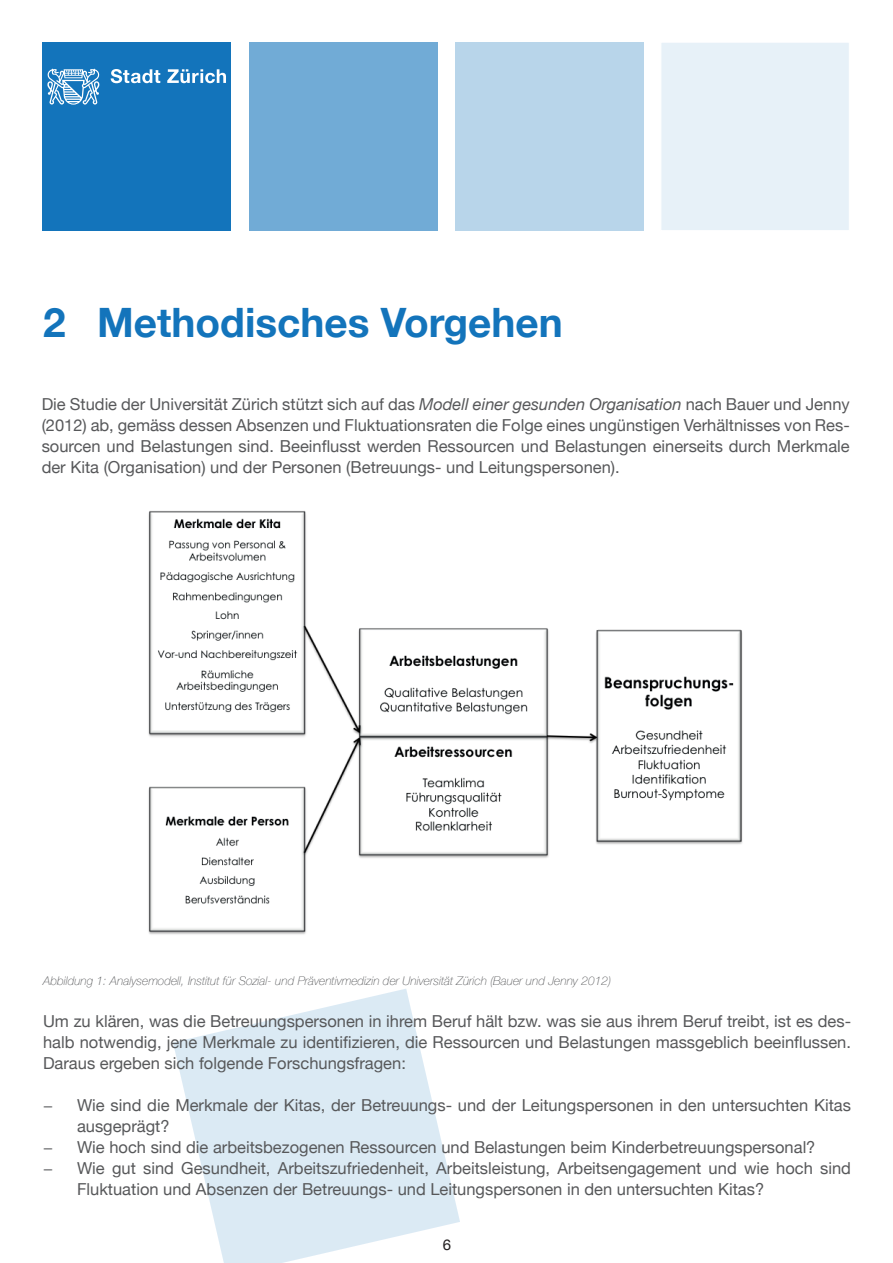
<style>
.page{position:relative;width:893px;height:1263px;background:#fff}
.page>*{position:absolute;margin:0;border:0;box-sizing:border-box;transform-origin:0 0}
.t1{font:700 40.5px "Helvetica Neue";color:#1374bb}
.t2{font:16.5px/21px "Helvetica Neue";color:#57585a;text-align:justify}
.t3{font:15px "Helvetica Neue";color:#231f20}
.t4{font:italic 100 12px "Helvetica Neue";color:#57585a}
.s1{font-style:italic}
</style>
<div class="page">
<svg style="left:173px;top:989px;width:287px;height:274px;fill:#dbeaf4"></svg>
<div style="left:43px;top:43px;width:188px;height:188px;background:#1374bb"></div>
<svg style="left:111px;top:69px;width:49px;height:14px"></svg>
<svg style="left:167px;top:69px;width:59px;height:14px"></svg>
<svg style="left:47px;top:69px;width:53px;height:36px"></svg>
<div style="left:249px;top:43px;width:188px;height:188px;background:#71abd6"></div>
<div style="left:455px;top:43px;width:188px;height:188px;background:#b8d5ea"></div>
<div style="left:660px;top:42px;width:190px;height:189px;background:#e7f1f8;border:1px solid #fff"></div>
<img style="left:148px;top:511px;width:595px;height:424px">
<h1 class="t1" style="left:43px;top:291px;width:521px">2 Methodisches Vorgehen</h1>
<p class="t2" style="left:42px;top:395px;width:810px">Die Studie der Universität Zürich stützt sich auf das <span class="s1">Modell einer gesunden Organisation</span> nach Bauer und Jenny (2012) ab, gemäss dessen Absenzen und Fluktuationsraten die Folge eines ungünstigen Verhältnisses von Res&shy;sourcen und Belastungen sind. Beeinflusst werden Ressourcen und Belastungen einerseits durch Merkmale der Kita (Organisation) und der Personen (Betreuungs- und Leitungspersonen).</p>
<p class="t4" style="left:43px;top:972px;width:569px">Abbildung 1: Analysemodell, Institut für Sozial- und Präventivmedizin der Universität Zürich (Bauer und Jenny 2012)</p>
<p class="t2" style="left:43px;top:1012px;width:810px">Um zu klären, was die Betreuungspersonen in ihrem Beruf hält bzw. was sie aus ihrem Beruf treibt, ist es des&shy;halb notwendig, jene Merkmale zu identifizieren, die Ressourcen und Belastungen massgeblich beeinflussen.<br>Daraus ergeben sich folgende Forschungsfragen:</p>
<p class="t2" style="left:43px;top:1096px;width:11px">−</p>
<p class="t2" style="left:77px;top:1096px;width:775px">Wie sind die Merkmale der Kitas, der Betreuungs- und der Leitungspersonen in den untersuchten Kitas ausgeprägt?</p>
<p class="t2" style="left:43px;top:1138px;width:11px">−</p>
<p class="t2" style="left:77px;top:1138px;width:740px">Wie hoch sind die arbeitsbezogenen Ressourcen und Belastungen beim Kinderbetreuungspersonal?</p>
<p class="t2" style="left:43px;top:1159px;width:11px">−</p>
<p class="t2" style="left:77px;top:1159px;width:775px">Wie gut sind Gesundheit, Arbeitszufriedenheit, Arbeitsleistung, Arbeitsengagement und wie hoch sind<br>Fluktuation und Absenzen der Betreuungs- und Leitungspersonen in den untersuchten Kitas?</p>
<p class="t3" style="left:443px;top:1233px;width:10px">6</p>
</div>
